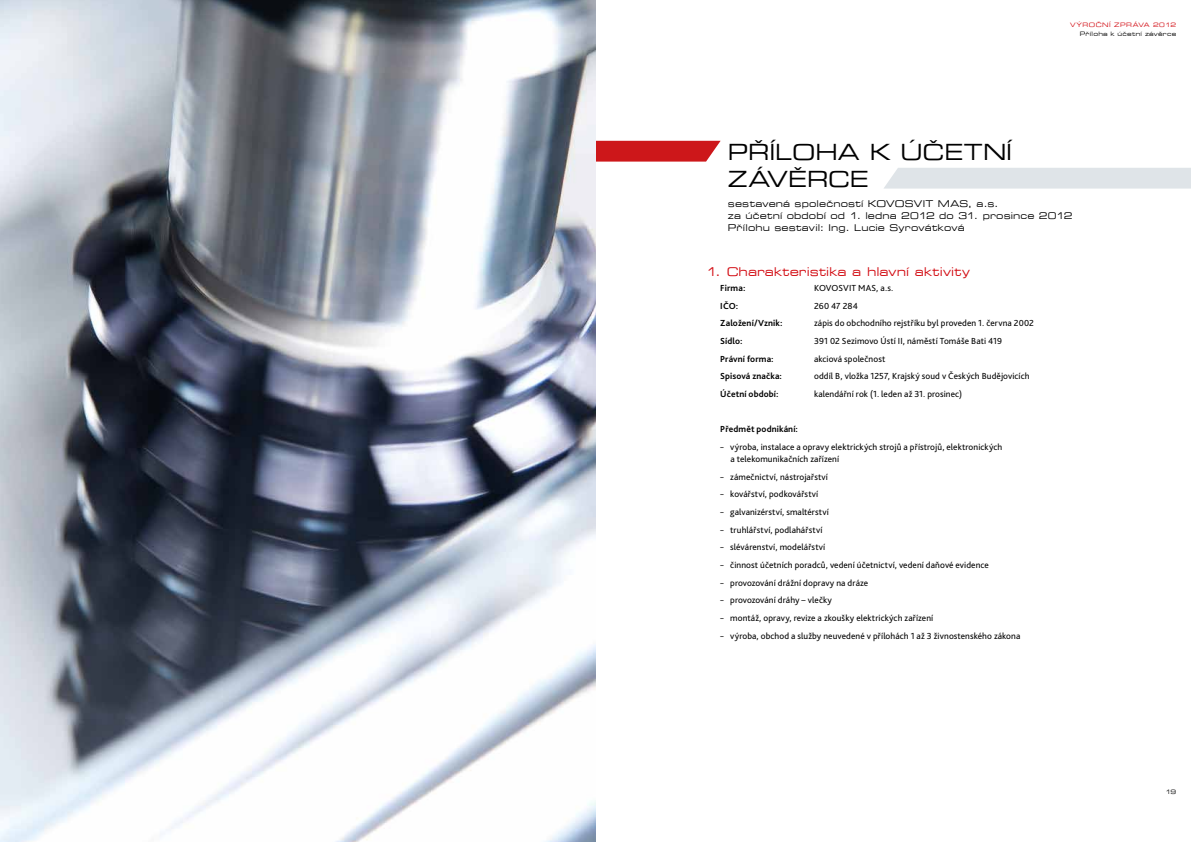
<style>
.page{position:relative;width:1191px;height:842px;background:#fff}
.page>*{position:absolute;margin:0;border:0;box-sizing:border-box;transform-origin:0 0}
.t1{font:expanded 22px/26.4px "Square 721 TL";letter-spacing:.005em;color:#000}
.t2{font:expanded 12px "Square 721 TL";letter-spacing:.005em;color:#d20a11}
.t3{font:9.2px/12px "Bliss Pro";letter-spacing:.01em;color:#000}
.t4{font:expanded 9.2px/12px "Square 721 TL";letter-spacing:.015em;color:#000}
.t5{font:700 9.2px "Bliss Pro";letter-spacing:.015em;color:#000}
.t6{font:expanded 6px "Square 721 TL";letter-spacing:.035em;color:#000}
.t7{font:expanded 6px "Square 721 TL";letter-spacing:.08em;color:#d20a11}
.s1{font-family:"Lounge"}
</style>
<div class="page">
<svg style="left:595px;top:141px;width:125px;height:21px"></svg>
<div style="left:884px;top:168px;width:307px;height:21px;background:#dfe4e8"></div>
<img style="left:0;top:0;width:595px;height:842px">
<p class="t7" style="left:1070px;top:21px;width:51px">výroční zpr</p>
<p class="t7" style="left:1132px;top:21px;width:13px">áva</p>
<p class="t7" style="left:1153px;top:21px;width:25px">2012</p>
<p class="t6" style="left:1079px;top:30px;width:98px">Příloha k účetní závěrce</p>
<h1 class="t1" style="left:728px;top:139px;width:270px">PŘÍLOHA K ÚČETNÍ<br>ZÁVĚRCE</h1>
<p class="t4" style="left:728px;top:198px;width:346px">sestavená společností KOVOSVIT MAS, a.s.<br>za účetní období od 1. ledna 2012 do 31. prosince 2012<br>Přílohu sestavil: Ing. Lucie Syrovátková</p>
<h2 class="t2" style="left:706px;top:264px;width:265px">1. Charakteristika a hlavní aktivity</h2>
<p class="t5" style="left:720px;top:282px;width:27px">Firma:</p>
<p class="t3" style="left:814px;top:282px;width:81px">KOVOSVIT MAS, a.s.</p>
<p class="t5" style="left:720px;top:300px;width:20px">IČO:</p>
<p class="t3" style="left:814px;top:299px;width:45px">260 47 284</p>
<p class="t5" style="left:720px;top:317px;width:64px">Založení/Vznik:</p>
<p class="t3" style="left:814px;top:317px;width:221px">zápis do obchodního rejstříku byl proveden 1. června 2002</p>
<p class="t5" style="left:720px;top:335px;width:24px">Sídlo:</p>
<p class="t3" style="left:814px;top:335px;width:189px">391 02 Sezimovo Ústí II, náměstí Tomáše Bati 419</p>
<p class="t5" style="left:720px;top:353px;width:55px">Právní forma:</p>
<p class="t3" style="left:814px;top:352px;width:73px">akciová společnost</p>
<p class="t5" style="left:720px;top:370px;width:63px">Spisová značka:</p>
<p class="t3" style="left:814px;top:370px;width:217px">oddíl B, vložka 1257, Krajský soud v Českých Budějovicích</p>
<p class="t5" style="left:720px;top:388px;width:60px">Účetní období:</p>
<p class="t3" style="left:814px;top:388px;width:149px">kalendářní rok (1. leden až 31. prosinec)</p>
<p class="t5" style="left:720px;top:423px;width:79px">Předmět podnikání:</p>
<p class="t3" style="left:730px;top:441px;width:273px;text-indent:-10px"><span class="s1">-</span> výroba, instalace a opravy elektrických strojů a přístrojů, elektronických a telekomunikačních zařízení</p>
<p class="t3" style="left:720px;top:470px;width:109px"><span class="s1">-</span> zámečnictví, nástrojařství</p>
<p class="t3" style="left:720px;top:488px;width:100px"><span class="s1">-</span> kovářství, podkovářství</p>
<p class="t3" style="left:720px;top:506px;width:110px"><span class="s1">-</span> galvanizérství, smaltérství</p>
<p class="t3" style="left:720px;top:523px;width:104px"><span class="s1">-</span> truhlářství, podlahářství</p>
<p class="t3" style="left:720px;top:541px;width:107px"><span class="s1">-</span> slévárenství, modelářství</p>
<p class="t3" style="left:720px;top:559px;width:270px"><span class="s1">-</span> činnost účetních poradců, vedení účetnictví, vedení daňové evidence</p>
<p class="t3" style="left:720px;top:576px;width:149px"><span class="s1">-</span> provozování drážní dopravy na dráze</p>
<p class="t3" style="left:720px;top:594px;width:113px"><span class="s1">-</span> provozování dráhy – vlečky</p>
<p class="t3" style="left:720px;top:612px;width:214px"><span class="s1">-</span> montáž, opravy, revize a zkoušky elektrických zařízení</p>
<p class="t3" style="left:720px;top:629px;width:302px"><span class="s1">-</span> výroba, obchod a služby neuvedené v přílohách 1 až 3 živnostenského zákona</p>
<p class="t6" style="left:1165px;top:788px;width:12px">19</p>
</div>
